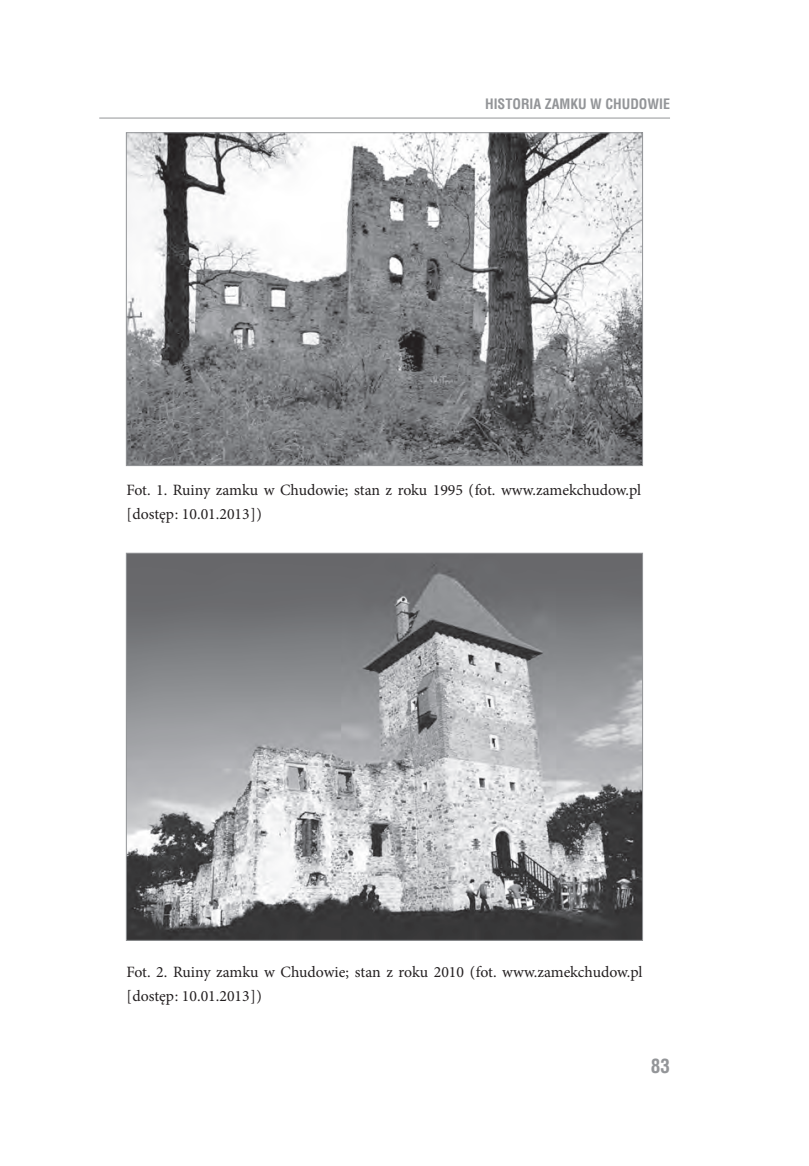
<style>
.page{position:relative;width:809px;height:1166px;background:#fff}
.page>*{position:absolute;margin:0;border:0;box-sizing:border-box;transform-origin:0 0}
.t1{font:700 19.25px "Switzerland Condensed";color:#939598}
.t2{font:15.75px/24.2px "Minion Pro";letter-spacing:-.005em;color:#231f20}
.t3{font:700 14px "Switzerland Condensed";color:#939598}
</style>
<div class="page">
<hr style="left:99px;top:118px;width:571px;height:1px;background:#939598">
<img style="left:128px;top:134px;width:513px;height:330px">
<img style="left:128px;top:555px;width:513px;height:384px">
<p class="t3" style="left:485px;top:95px;width:186px">HISTORIA ZAMKU W CHUDOWIE</p>
<p class="t2" style="left:126px;top:477px;width:516px">Fot. 1. Ruiny zamku w Chudowie; stan z roku 1995 (fot. www.zamekchudow.pl [dostęp: 10.01.2013])</p>
<p class="t2" style="left:126px;top:960px;width:517px">Fot. 2. Ruiny zamku w Chudowie; stan z roku 2010 (fot. www.zamekchudow.pl [dostęp: 10.01.2013])</p>
<p class="t1" style="left:650px;top:1055px;width:21px">83</p>
</div>
